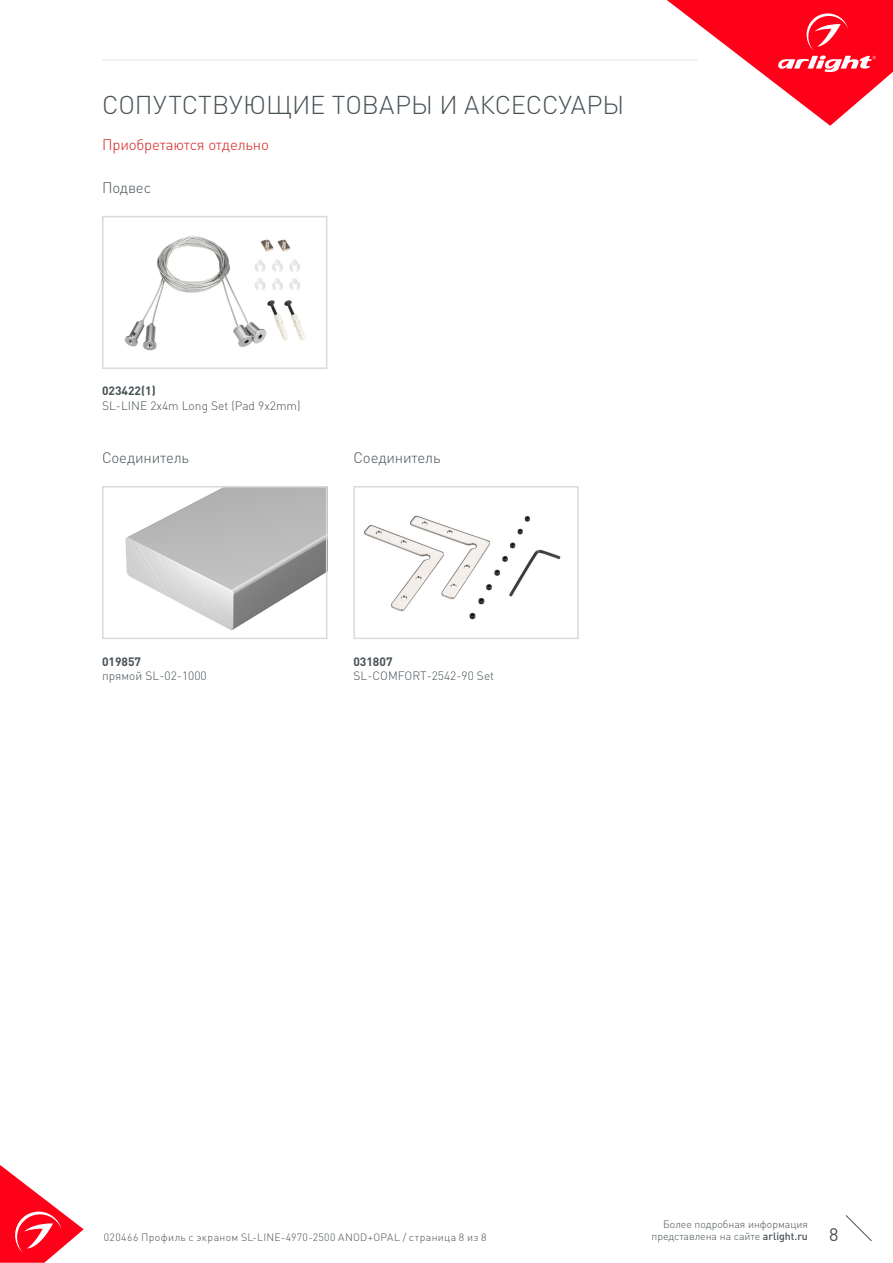
<style>
.page{position:relative;width:893px;height:1263px;background:#fff}
.page>*{position:absolute;margin:0;border:0;box-sizing:border-box;transform-origin:0 0}
.t1{font:300 25.5px "DIN Pro";color:#485156}
.t2{font:18px "DIN Pro";color:#485156}
.t3{font:300 15px "DIN Pro";letter-spacing:-.01em;color:#485156}
.t4{font:300 15px "DIN Pro";letter-spacing:-.01em;color:#d11d1c}
.t5{font:300 12px "DIN Pro";color:#485156}
.t6{font:700 12px "DIN Pro";color:#485156}
.t7{font:300 10.5px "DIN Pro";letter-spacing:.035em;color:#485156}
.t8{font:300 10.5px/12.6px "DIN Pro";letter-spacing:.01em;color:#485156;text-align:right}
.s1{font-weight:500}
</style>
<div class="page">
<svg style="left:0;top:1165px;width:84px;height:98px"></svg>
<svg style="left:845px;top:1215px;width:27px;height:26px"></svg>
<svg style="left:667px;top:0;width:226px;height:126px"></svg>
<hr style="left:102px;top:60px;width:595px;height:1px;background:#e3e3e3">
<img style="left:124px;top:236px;width:181px;height:115px">
<div style="left:102px;top:216px;width:225px;height:153px;border:2px solid #dadada"></div>
<img style="left:125px;top:489px;width:199px;height:142px">
<div style="left:102px;top:486px;width:225px;height:153px;border:2px solid #dadada"></div>
<img style="left:364px;top:515px;width:197px;height:105px">
<div style="left:353px;top:486px;width:226px;height:153px;border:2px solid #dadada"></div>
<h1 class="t1" style="left:102px;top:87px;width:524px">СОПУТСТВУЮЩИЕ ТОВАРЫ И АКСЕССУАРЫ</h1>
<p class="t4" style="left:102px;top:134px;width:168px">Приобретаются отдельно</p>
<p class="t3" style="left:102px;top:177px;width:51px">Подвес</p>
<p class="t6" style="left:102px;top:383px;width:55px">023422(1)</p>
<p class="t5" style="left:102px;top:397px;width:200px">SL-LINE 2x4m Long Set (Pad 9x2mm)</p>
<p class="t3" style="left:102px;top:448px;width:89px">Соединитель</p>
<p class="t3" style="left:353px;top:448px;width:89px">Соединитель</p>
<p class="t6" style="left:102px;top:653px;width:41px">019857</p>
<p class="t5" style="left:102px;top:668px;width:106px">прямой SL-02-1000</p>
<p class="t6" style="left:353px;top:653px;width:41px">031807</p>
<p class="t5" style="left:353px;top:668px;width:142px">SL-COMFORT-2542-90 Set</p>
<p class="t8" style="left:651px;top:1217px;width:158px">Более подробная информация представлена на сайте <span class="s1">arlight.ru</span></p>
<p class="t7" style="left:104px;top:1230px;width:384px">020466 Профиль с экраном SL-LINE-4970-2500 ANOD+OPAL / страница 8 из 8</p>
<h2 class="t2" style="left:829px;top:1222px;width:11px">8</h2>
</div>
